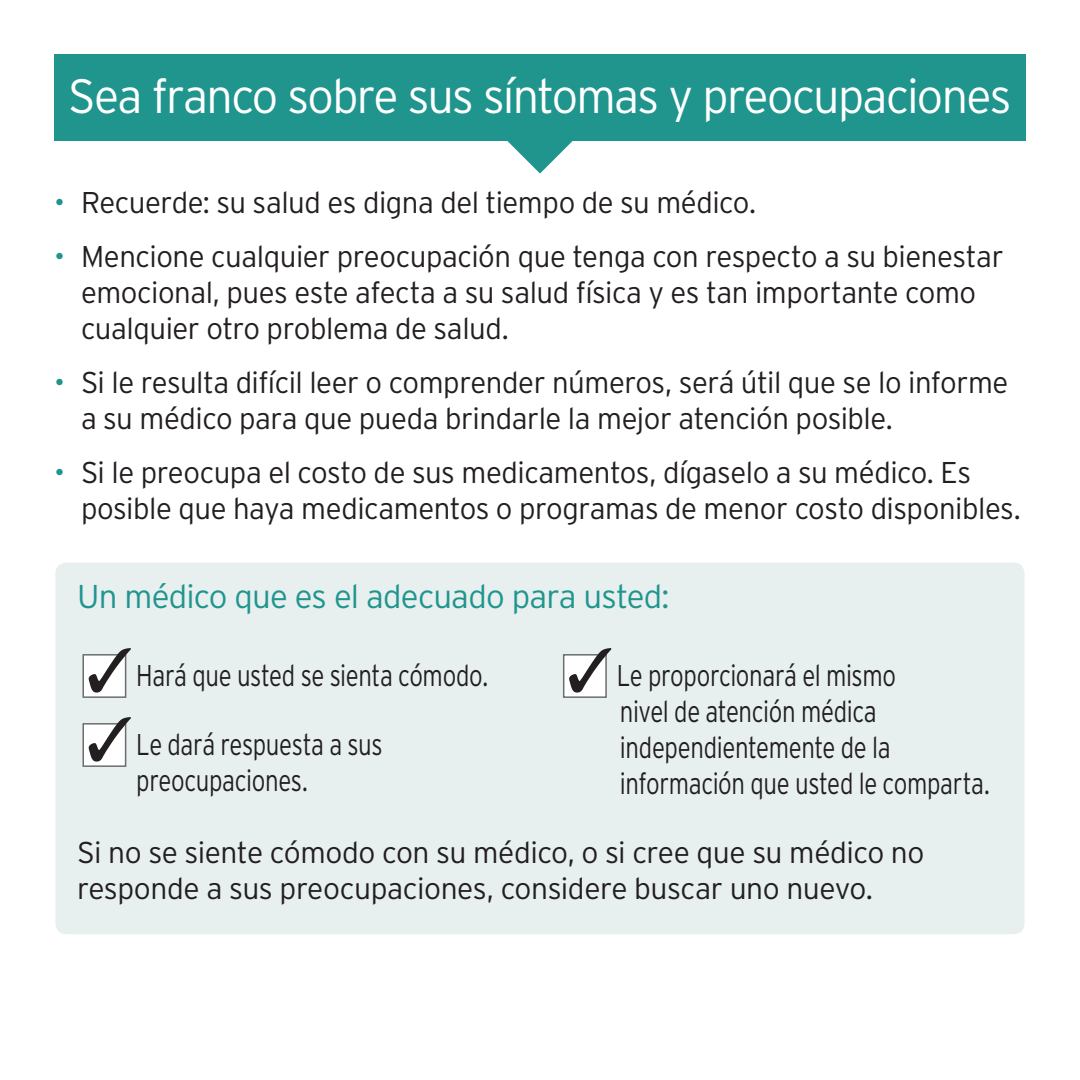
<style>
.page{position:relative;width:1080px;height:1080px;background:#fff}
.page>*{position:absolute;margin:0;border:0;box-sizing:border-box;transform-origin:0 0}
.hed{font:300 48px "Interstate";letter-spacing:-.04em;color:#fff}
.sub_3{font:300 33px "Interstate";letter-spacing:-.02em;color:#1f958e}
.body{font:300 30px/36px "Interstate";letter-spacing:-.015em;color:#231f20}
.body-2{font:300 30px/36px "Interstate";letter-spacing:-.015em;color:#231f20;scale:.8 1}
.s1{color:#1f958e}
</style>
<div class="page">
<svg style="left:442px;top:140px;width:196px;height:34px"></svg>
<div style="left:54px;top:54px;width:972px;height:86px;background:#1f958e"></div>
<div style="left:56px;top:563px;width:968px;height:371px;background:#e7efef;border-radius:11px"></div>
<div style="left:82px;top:654px;width:44px;height:44px;background:#fff;border:2px solid #6c6d70"></div>
<svg style="left:89px;top:648px;width:42px;height:45px"></svg>
<div style="left:82px;top:723px;width:44px;height:44px;background:#fff;border:2px solid #6c6d70"></div>
<svg style="left:89px;top:717px;width:42px;height:45px"></svg>
<div style="left:563px;top:654px;width:44px;height:44px;background:#fff;border:2px solid #6c6d70"></div>
<svg style="left:569px;top:648px;width:42px;height:45px"></svg>
<p class="hed" style="left:68px;top:69px;width:945px">Sea franco sobre sus síntomas y preocupaciones</p>
<p class="body" style="left:54px;top:184px;width:704px"><span class="s1">•</span> Recuerde: su salud es digna del tiempo de su médico.</p>
<p class="body" style="left:81px;top:238px;width:924px;text-indent:-27px"><span class="s1">•</span> Mencione cualquier preocupación que tenga con respecto a su bienestar emocional, pues este afecta a su salud física y es tan importante como cualquier otro problema de salud.</p>
<p class="body" style="left:81px;top:364px;width:929px;text-indent:-27px"><span class="s1">•</span> Si le resulta difícil leer o comprender números, será útil que se lo informe a su médico para que pueda brindarle la mejor atención posible.</p>
<p class="body" style="left:81px;top:454px;width:942px;text-indent:-27px"><span class="s1">•</span> Si le preocupa el costo de sus medicamentos, dígaselo a su médico. Es posible que haya medicamentos o programas de menor costo disponibles.</p>
<p class="sub_3" style="left:77px;top:578px;width:594px">Un médico que es el adecuado para usted:</p>
<p class="body-2" style="left:136px;top:657px;width:441px">Hará que usted se sienta cómodo.</p>
<p class="body-2" style="left:136px;top:726px;width:309px">Le dará respuesta a sus preocupaciones.</p>
<p class="body-2" style="left:617px;top:657px;width:468px">Le proporcionará el mismo<br>nivel de atención médica independientemente de la información que usted le comparta.</p>
<p class="body" style="left:77px;top:834px;width:849px">Si no se siente cómodo con su médico, o si cree que su médico no responde a sus preocupaciones, considere buscar uno nuevo.</p>
</div>
